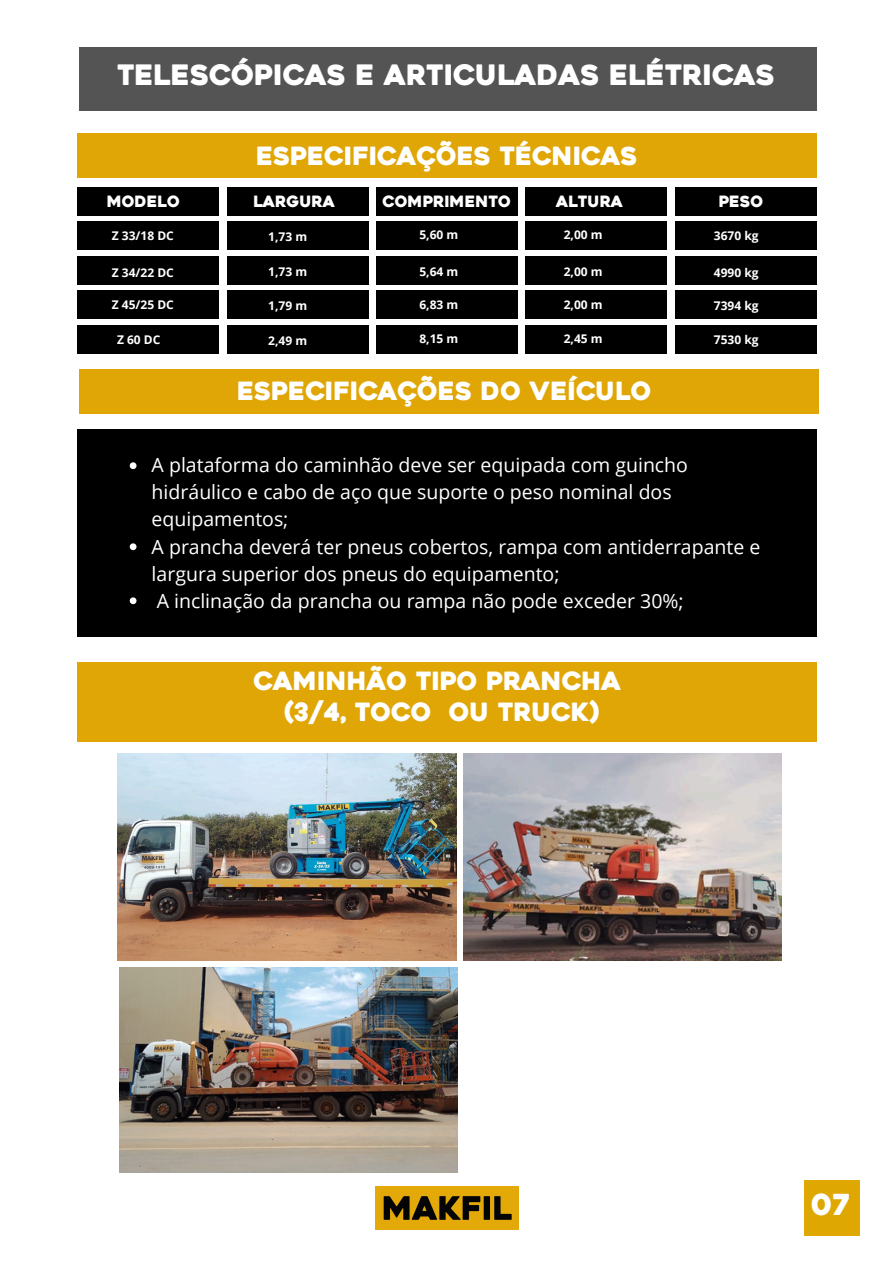
<style>
.page{position:relative;width:894px;height:1264px;background:#fff}
.page>*{position:absolute;margin:0;border:0;box-sizing:border-box;transform-origin:0 0}
.t1{font:28.8px "Heavitas";color:#fff}
.t2{font:28.05px "Heavitas";color:#fff}
.t3{font:25.05px "Heavitas";color:#fff}
.t4{font:19.5px/27px "Open Sans";color:#fff}
.t5{font:15.45px "Heavitas";color:#fff}
.t6{font:700 12px "Open Sans";color:#fff}
</style>
<div class="page">
<div style="left:77px;top:133px;width:739px;height:44px;background:#e0a606"></div>
<img style="left:375px;top:1186px;width:143px;height:43px">
<div style="left:77px;top:187px;width:142px;height:28px;background:#000"></div>
<div style="left:227px;top:187px;width:141px;height:28px;background:#000"></div>
<div style="left:376px;top:187px;width:141px;height:28px;background:#000"></div>
<div style="left:525px;top:187px;width:142px;height:28px;background:#000"></div>
<div style="left:674px;top:187px;width:142px;height:28px;background:#000"></div>
<div style="left:77px;top:221px;width:142px;height:29px;background:#000"></div>
<div style="left:227px;top:221px;width:141px;height:29px;background:#000"></div>
<div style="left:376px;top:221px;width:141px;height:29px;background:#000"></div>
<div style="left:525px;top:221px;width:142px;height:29px;background:#000"></div>
<div style="left:674px;top:221px;width:142px;height:29px;background:#000"></div>
<div style="left:77px;top:256px;width:142px;height:28px;background:#000"></div>
<div style="left:227px;top:256px;width:141px;height:28px;background:#000"></div>
<div style="left:376px;top:256px;width:141px;height:28px;background:#000"></div>
<div style="left:525px;top:256px;width:142px;height:28px;background:#000"></div>
<div style="left:674px;top:256px;width:142px;height:28px;background:#000"></div>
<div style="left:77px;top:291px;width:142px;height:28px;background:#000"></div>
<div style="left:227px;top:291px;width:141px;height:28px;background:#000"></div>
<div style="left:376px;top:291px;width:141px;height:28px;background:#000"></div>
<div style="left:525px;top:291px;width:142px;height:28px;background:#000"></div>
<div style="left:674px;top:291px;width:142px;height:28px;background:#000"></div>
<div style="left:77px;top:325px;width:142px;height:29px;background:#000"></div>
<div style="left:227px;top:325px;width:141px;height:29px;background:#000"></div>
<div style="left:376px;top:325px;width:141px;height:29px;background:#000"></div>
<div style="left:525px;top:325px;width:142px;height:29px;background:#000"></div>
<div style="left:674px;top:325px;width:142px;height:29px;background:#000"></div>
<div style="left:79px;top:369px;width:739px;height:44px;background:#e0a606"></div>
<div style="left:77px;top:662px;width:739px;height:80px;background:#e0a606"></div>
<div style="left:79px;top:47px;width:737px;height:64px;background:#545454"></div>
<div style="left:77px;top:429px;width:739px;height:207px;background:#000"></div>
<svg style="left:130px;top:462px;width:6px;height:7px"></svg>
<svg style="left:130px;top:543px;width:6px;height:7px"></svg>
<svg style="left:130px;top:597px;width:6px;height:7px"></svg>
<img style="left:117px;top:753px;width:339px;height:207px">
<img style="left:464px;top:753px;width:317px;height:207px">
<img style="left:119px;top:967px;width:338px;height:205px">
<div style="left:804px;top:1179px;width:55px;height:56px;background:#dfa702"></div>
<p class="t2" style="left:117px;top:64px;width:659px">TELESCÓPICAS E ARTICULADAS ELÉTRICAS</p>
<p class="t3" style="left:256px;top:146px;width:383px">ESPECIFICAÇÕES TÉCNICAS</p>
<p class="t5" style="left:107px;top:195px;width:75px">MODELO</p>
<p class="t5" style="left:253px;top:195px;width:83px">LARGURA</p>
<p class="t5" style="left:382px;top:195px;width:130px">COMPRIMENTO</p>
<p class="t5" style="left:556px;top:195px;width:68px">ALTURA</p>
<p class="t5" style="left:718px;top:195px;width:46px">PESO</p>
<p class="t6" style="left:112px;top:227px;width:64px">Z 33/18 DC</p>
<p class="t6" style="left:112px;top:264px;width:64px">Z 34/22 DC</p>
<p class="t6" style="left:112px;top:296px;width:64px">Z 45/25 DC</p>
<p class="t6" style="left:117px;top:331px;width:45px">Z 60 DC</p>
<p class="t6" style="left:419px;top:226px;width:40px">5,60 m</p>
<p class="t6" style="left:419px;top:263px;width:40px">5,64 m</p>
<p class="t6" style="left:419px;top:296px;width:40px">6,83 m</p>
<p class="t6" style="left:419px;top:330px;width:40px">8,15 m</p>
<p class="t6" style="left:563px;top:226px;width:40px">2,00 m</p>
<p class="t6" style="left:563px;top:263px;width:40px">2,00 m</p>
<p class="t6" style="left:563px;top:296px;width:40px">2,00 m</p>
<p class="t6" style="left:563px;top:330px;width:40px">2,45 m</p>
<p class="t6" style="left:713px;top:227px;width:46px">3670 kg</p>
<p class="t6" style="left:713px;top:264px;width:46px">4990 kg</p>
<p class="t6" style="left:713px;top:297px;width:46px">7394 kg</p>
<p class="t6" style="left:713px;top:331px;width:46px">7530 kg</p>
<p class="t6" style="left:268px;top:228px;width:40px">1,73 m</p>
<p class="t6" style="left:268px;top:263px;width:40px">1,73 m</p>
<p class="t6" style="left:268px;top:297px;width:40px">1,79 m</p>
<p class="t6" style="left:268px;top:332px;width:40px">2,49 m</p>
<p class="t3" style="left:237px;top:381px;width:416px">ESPECIFICAÇÕES DO VEÍCULO</p>
<p class="t4" style="left:152px;top:451px;width:537px">A plataforma do caminhão deve ser equipada com guincho hidráulico e cabo de aço que suporte o peso nominal dos equipamentos;</p>
<p class="t4" style="left:152px;top:532px;width:610px">A prancha deverá ter pneus cobertos, rampa com antiderrapante e largura superior dos pneus do equipamento;</p>
<h2 class="t4" style="left:157px;top:586px;width:528px">A inclinação da prancha ou rampa não pode exceder 30%;</h2>
<p class="t3" style="left:253px;top:670px;width:369px">CAMINHÃO TIPO PRANCHA</p>
<p class="t3" style="left:284px;top:702px;width:316px">(3/4, TOCO OU TRUCK)</p>
<p class="t1" style="left:810px;top:1192px;width:40px">07</p>
</div>
